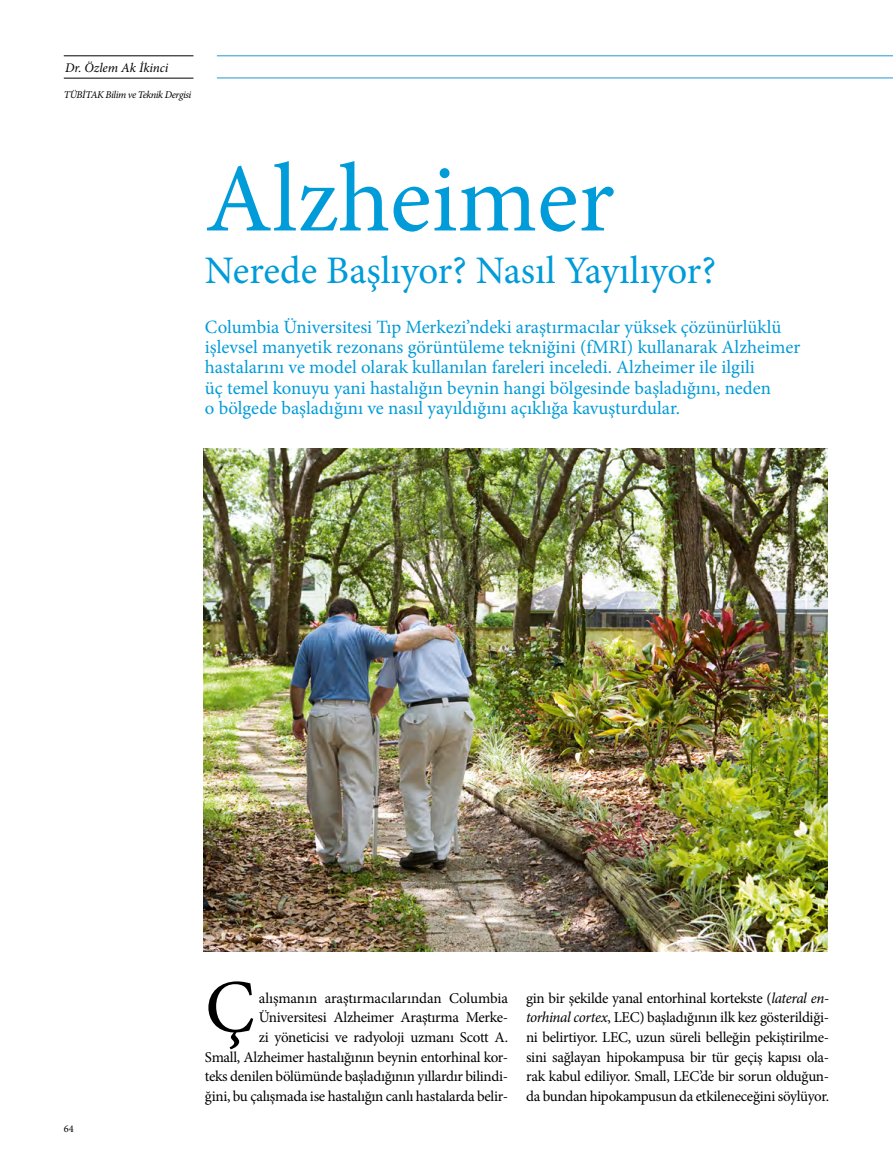
<style>
.page{position:relative;width:893px;height:1170px;background:#fff}
.page>*{position:absolute;margin:0;border:0;box-sizing:border-box;transform-origin:0 0}
.t1{font:97.5px "Minion Pro";color:#009bd9}
.t2{font:75.15px "Minion Pro";color:#000}
.t3{font:39px "Minion Pro";letter-spacing:-.005em;color:#009bd9}
.t4{font:18.75px/20.2px "Minion Pro";color:#009bd9}
.t5{font:15px/19.5px "Minion Pro";letter-spacing:-.02em;color:#000;text-align:right}
.t6{font:italic 13.2px "Minion Pro";letter-spacing:-.005em;color:#000}
.t7{font:italic 10.35px "Minion Pro";letter-spacing:-.04em;color:#000}
.t8{font:10.35px "Minion Pro";color:#000}
.s1{font-style:italic}
</style>
<div class="page">
<hr style="left:217px;top:78px;width:676px;height:1px;background:#2298d5">
<hr style="left:217px;top:56px;width:676px;height:1px;background:#2298d5">
<img style="left:203px;top:448px;width:624px;height:503px">
<hr style="left:64px;top:78px;width:129px;height:1px;background:#000">
<hr style="left:64px;top:56px;width:129px;height:1px;background:#000">
<p class="t6" style="left:65px;top:58px;width:105px">Dr. Özlem Ak İkinci</p>
<p class="t7" style="left:64px;top:88px;width:129px">TÜBİTAK Bilim ve Teknik Dergisi</p>
<h1 class="t1" style="left:205px;top:134px;width:411px">Alzheimer</h1>
<h3 class="t3" style="left:205px;top:244px;width:513px">Nerede Başlıyor? Nasıl Yayılıyor?</h3>
<p class="t4" style="left:205px;top:317px;width:597px">Columbia Üniversitesi Tıp Merkezi’ndeki araştırmacılar yüksek çözünürlüklü işlevsel manyetik rezonans görüntüleme tekniğini (fMRI) kullanarak Alzheimer hastalarını ve model olarak kullanılan fareleri inceledi. Alzheimer ile ilgili<br>üç temel konuyu yani hastalığın beynin hangi bölgesinde başladığını, neden<br>o bölgede başladığını ve nasıl yayıldığını açıklığa kavuşturdular.</p>
<p class="t8" style="left:64px;top:1121px;width:11px">64</p>
<h2 class="t2" style="left:205px;top:956px;width:51px">Ç</h2>
<p class="t5" style="left:205px;top:988px;width:305px">alışmanın araştırmacılarından Columbia Üniversitesi Alzheimer Araştırma Merke-<br>zi yöneticisi ve radyoloji uzmanı Scott A.<br>Small, Alzheimer hastalığının beynin entorhinal kor&shy;teks denilen bölümünde başladığının yıllardır bilindi&shy;ğini, bu çalışmada ise hastalığın canlı hastalarda belir-</p>
<p class="t5" style="left:526px;top:988px;width:305px;text-align:justify">gin bir şekilde yanal entorhinal kortekste (<span class="s1">lateral en&shy;torhinal cortex</span>, LEC) başladığının ilk kez gösterildiği&shy;ni belirtiyor. LEC, uzun süreli belleğin pekiştirilme&shy;sini sağlayan hipokampusa bir tür geçiş kapısı ola&shy;rak kabul ediliyor. Small, LEC’de bir sorun olduğun&shy;da bundan hipokampusun da etkileneceğini söylüyor.</p>
</div>
